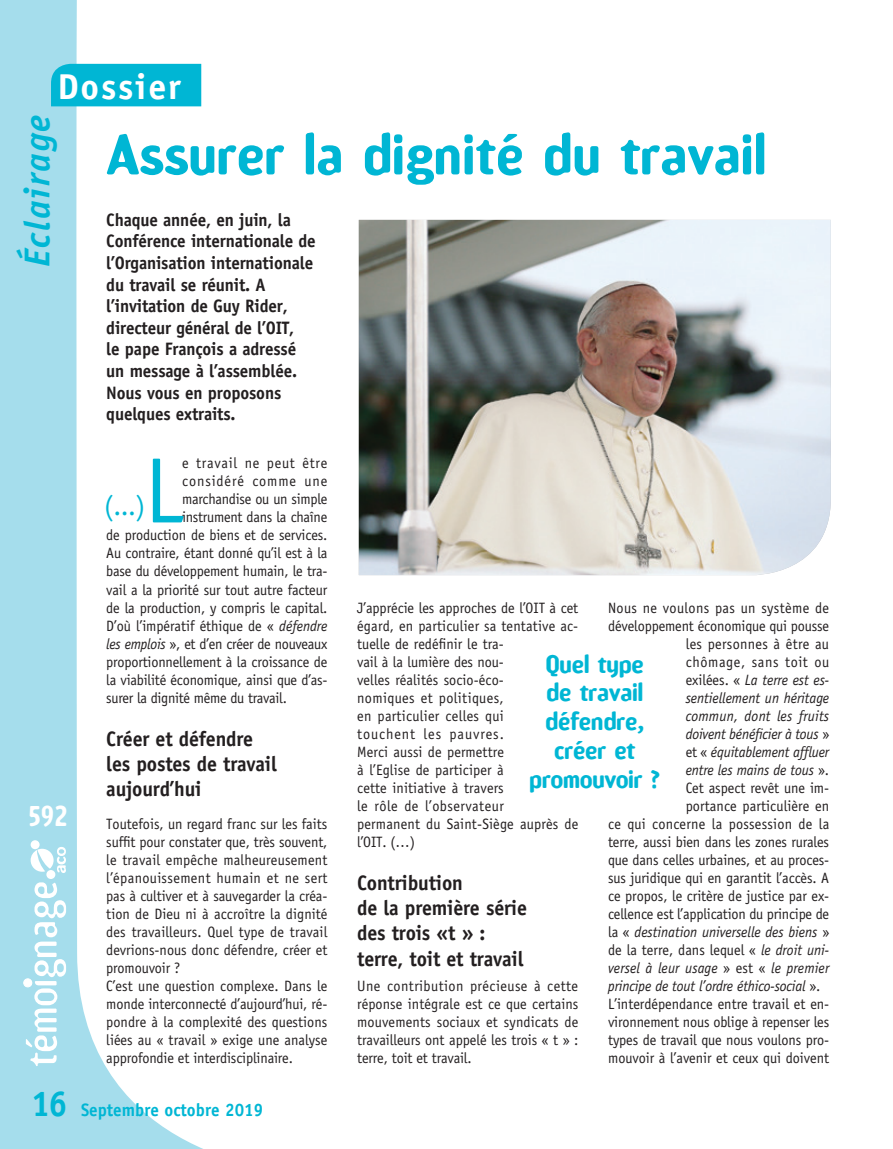
<style>
.page{position:relative;width:893px;height:1149px;background:#fff}
.page>*{position:absolute;margin:0;border:0;box-sizing:border-box;transform-origin:0 0}
.Texte_courant___lett{font:93px "Officina Sans";color:#00b6d4;scale:.95 1}
.Titre{font:700 54px "Amoebia";letter-spacing:.01em;color:#00b6d4;scale:.95 1}
.t1{font:italic 700 36px "Officina Sans";color:#00b6d4}
.t2{font:700 36px "Officina Sans";letter-spacing:.05em;color:#fff}
.t3{font:700 36px "Officina Sans";color:#00b6d4;scale:.95 1}
.Texte_courant___lett-2{font:27.9px "Officina Sans";color:#00b6d4;scale:.95 1}
.t4{font:700 27px "Amoebia";color:#fff;scale:.85 1}
.Exergue{font:700 24px/28.8px "Amoebia";color:#00b6d4;text-align:justify;scale:.95 1}
.Intertitre{font:700 21px/25.2px "Officina Sans";letter-spacing:-.01em;color:#231f20;scale:.95 1}
.Chapo{font:700 18px/21.6px "Officina Sans";letter-spacing:-.01em;color:#231f20;scale:.95 1}
.t5{font:700 18px "Officina Sans";color:#00b6d4;scale:.95 1}
.Texte_courant{font:15px/18px "Officina Sans";color:#231f20;text-align:justify;scale:.95 1}
.Texte_courant___lett-3{font:15px "Officina Sans";letter-spacing:-.01em;color:#231f20;scale:.95 1}
.Texte_courant-2{font:italic 15px "Officina Sans";letter-spacing:-.005em;color:#231f20;scale:.95 1}
.Texte_courant-3{font:15px "Officina Sans";letter-spacing:.025em;color:#231f20;scale:.95 1}
.Texte_courant-4{font:italic 15px "Officina Sans";letter-spacing:.015em;color:#231f20;scale:.95 1}
.Texte_courant-5{font:15px "Officina Sans";letter-spacing:.02em;color:#231f20;scale:.95 1}
.Texte_courant___lett-4{font:15px "Officina Sans";letter-spacing:.055em;color:#231f20;scale:.95 1}
.Texte_courant-6{font:15px "Officina Sans";letter-spacing:.045em;color:#231f20;scale:.95 1}
.Texte_courant___lett-5{font:15px "Officina Sans";letter-spacing:.06em;color:#231f20;scale:.95 1}
.s1{font-style:italic}
.s2{font-style:normal}
</style>
<div class="page">
<svg style="left:0;top:0;width:202px;height:1148px"></svg>
<svg style="left:26px;top:882px;width:40px;height:183px"></svg>
<div style="left:46px;top:869px;width:9px;height:9px;border:2px solid #fff;border-radius:50%"></div>
<div style="left:31px;top:840px;width:9px;height:8px;border:2px solid #fff;border-radius:50%"></div>
<div style="left:47px;top:870px;width:7px;height:7px;background:#fff;border-radius:50%"></div>
<div style="left:32px;top:841px;width:7px;height:7px;background:#fff;border-radius:50%"></div>
<svg style="left:31px;top:846px;width:35px;height:26px"></svg>
<div style="left:24px;top:978px;width:8px;height:8px;background:#fff;border-radius:50%"></div>
<div style="left:23px;top:978px;width:9px;height:9px;border:1px solid #fff;border-radius:50%"></div>
<div style="left:51px;top:64px;width:150px;height:42px;background:#00b6d4"></div>
<img style="left:359px;top:220px;width:472px;height:355px">
<p class="t2" style="left:57px;top:64px;width:125px">Dossier</p>
<p class="t1" style="left:16px;top:267px;width:153px;rotate:-90deg">Éclairage</p>
<p class="t4" style="left:29px;top:801px;width:46px">592</p>
<p class="t3" style="left:31px;top:1080px;width:40px">16</p>
<p class="Titre" style="left:106px;top:126px;width:696px">Assurer la dignité du travail</p>
<p class="Chapo" style="left:106px;top:208px;width:222px">Chaque année, en juin, la<br>Conférence internationale de l’Organisation internationale du travail se réunit. A l’invitation de Guy Rider, directeur général de l’OIT,</p>
<p class="Chapo" style="left:106px;top:338px;width:201px">le pape François a adressé</p>
<p class="Chapo" style="left:106px;top:360px;width:202px">un message à l’assemblée.<br>Nous vous en proposons quelques extraits.</p>
<p class="Texte_courant___lett" style="left:145px;top:436px;width:43px">L</p>
<p class="Texte_courant___lett-4" style="left:182px;top:454px;width:154px">e travail ne peut être</p>
<p class="Texte_courant___lett-5" style="left:182px;top:472px;width:154px">considéré comme une</p>
<p class="Texte_courant___lett-3" style="left:182px;top:490px;width:154px">marchandise ou un simple</p>
<p class="Texte_courant___lett-3" style="left:182px;top:508px;width:154px">instrument dans la chaîne</p>
<p class="Texte_courant___lett-3" style="left:106px;top:526px;width:234px">de production de biens et de services.</p>
<p class="Texte_courant___lett-3" style="left:106px;top:544px;width:234px">Au contraire, étant donné qu’il est à la</p>
<p class="Texte_courant___lett-3" style="left:106px;top:562px;width:234px">base du développement humain, le tra-</p>
<p class="Texte_courant___lett-3" style="left:106px;top:580px;width:234px">vail a la priorité sur tout autre facteur</p>
<p class="Texte_courant___lett-3" style="left:106px;top:598px;width:234px">de la production, y compris le capital.</p>
<p class="Texte_courant___lett-3" style="left:106px;top:616px;width:234px">D’où l’impératif éthique de « <span class="s1">défendre</span></p>
<p class="Texte_courant___lett-3" style="left:106px;top:634px;width:234px"><span class="s1">les emplois</span> », et d’en créer de nouveaux</p>
<p class="Texte_courant___lett-3" style="left:106px;top:652px;width:234px">proportionnellement à la croissance de</p>
<p class="Texte_courant___lett-3" style="left:106px;top:670px;width:234px">la viabilité économique, ainsi que d’as-</p>
<p class="Texte_courant___lett-3" style="left:106px;top:688px;width:192px">surer la dignité même du travail.</p>
<p class="Intertitre" style="left:106px;top:725px;width:181px">Créer et défendre les postes de travail aujourd’hui</p>
<p class="Texte_courant" style="left:106px;top:814px;width:234px">Toutefois, un regard franc sur les faits suffit pour constater que, très souvent, le travail empêche malheureusement l’épanouissement humain et ne sert pas à cultiver et à sauvegarder la créa&shy;tion de Dieu ni à accroître la dignité des travailleurs. Quel type de travail devrions-nous donc défendre, créer et promouvoir ?</p>
<p class="Texte_courant" style="left:106px;top:976px;width:234px">C’est une question complexe. Dans le monde interconnecté d’aujourd’hui, ré&shy;pondre à la complexité des questions liées au « travail » exige une analyse approfondie et interdisciplinaire.</p>
<p class="Texte_courant___lett-2" style="left:104px;top:489px;width:45px">(...)</p>
<p class="t5" style="left:81px;top:1098px;width:193px">Septembre octobre 2019</p>
<p class="Texte_courant" style="left:357px;top:598px;width:234px;text-align:left">J’apprécie les approches de l’OIT à cet égard, en particulier sa tentative ac&shy;tuelle de redéfinir le tra-<br>vail à la lumière des nou-<br>velles réalités socio-éco-<br>nomiques et politiques,<br>en particulier celles qui<br>touchent les pauvres.<br>Merci aussi de permettre<br>à l’Eglise de participer à<br>cette initiative à travers<br>le rôle de l’observateur<br>permanent du Saint-Siège auprès de l’OIT. (…)</p>
<p class="Intertitre" style="left:357px;top:869px;width:113px">Contribution</p>
<p class="Intertitre" style="left:357px;top:894px;width:180px">de la première série</p>
<p class="Intertitre" style="left:357px;top:920px;width:137px">des trois «t » :</p>
<p class="Intertitre" style="left:357px;top:945px;width:177px">terre, toit et travail</p>
<p class="Texte_courant" style="left:357px;top:976px;width:234px">Une contribution précieuse à cette réponse intégrale est ce que certains mouvements sociaux et syndicats de travailleurs ont appelé les trois « t » : terre, toit et travail.</p>
<p class="Texte_courant-3" style="left:608px;top:598px;width:234px">Nous ne voulons pas un système de</p>
<p class="Texte_courant" style="left:608px;top:616px;width:234px">développement économique qui pousse</p>
<p class="Texte_courant-5" style="left:686px;top:634px;width:152px">les personnes à être au</p>
<p class="Texte_courant-6" style="left:686px;top:652px;width:153px">chômage, sans toit ou</p>
<p class="Texte_courant-2" style="left:686px;top:670px;width:153px"><span class="s2">exilées. «</span> La terre est es-</p>
<p class="Texte_courant-2" style="left:686px;top:688px;width:153px">sentiellement un héritage</p>
<p class="Texte_courant-4" style="left:686px;top:706px;width:153px">commun, dont les fruits</p>
<p class="Texte_courant-2" style="left:686px;top:724px;width:153px">doivent bénéficier à tous <span class="s2">»</span></p>
<p class="Texte_courant-2" style="left:686px;top:742px;width:152px"><span class="s2">et «</span> équitablement affluer</p>
<p class="Texte_courant-2" style="left:686px;top:760px;width:153px">entre les mains de tous <span class="s2">».</span></p>
<p class="Texte_courant" style="left:686px;top:778px;width:153px">Cet aspect revêt une im-</p>
<p class="Texte_courant" style="left:686px;top:796px;width:153px">portance particulière en</p>
<p class="Texte_courant" style="left:608px;top:814px;width:234px">ce qui concerne la possession de la</p>
<p class="Texte_courant" style="left:608px;top:832px;width:234px">terre, aussi bien dans les zones rurales</p>
<p class="Texte_courant" style="left:608px;top:850px;width:234px">que dans celles urbaines, et au proces-</p>
<p class="Texte_courant" style="left:608px;top:868px;width:234px">sus juridique qui en garantit l’accès. A</p>
<p class="Texte_courant" style="left:608px;top:886px;width:234px">ce propos, le critère de justice par ex-</p>
<p class="Texte_courant" style="left:608px;top:904px;width:234px">cellence est l’application du principe de</p>
<p class="Texte_courant-2" style="left:608px;top:922px;width:234px"><span class="s2">la «</span> destination universelle des biens <span class="s2">»</span></p>
<p class="Texte_courant" style="left:608px;top:940px;width:234px">de la terre, dans lequel « <span class="s1">le droit uni-</span></p>
<p class="Texte_courant-2" style="left:608px;top:958px;width:234px">versel à leur usage <span class="s2">» est «</span> le premier</p>
<p class="Texte_courant-2" style="left:608px;top:976px;width:225px">principe de tout l’ordre éthico-social <span class="s2">».</span></p>
<p class="Texte_courant" style="left:608px;top:994px;width:234px">L’interdépendance entre travail et en&shy;vironnement nous oblige à repenser les types de travail que nous voulons pro&shy;mouvoir à l’avenir et ceux qui doivent</p>
<p class="Exergue" style="left:545px;top:649px;width:106px">Quel type de travail défendre,</p>
<p class="Exergue" style="left:530px;top:736px;width:139px;text-align:center">créer et promouvoir ?</p>
</div>
